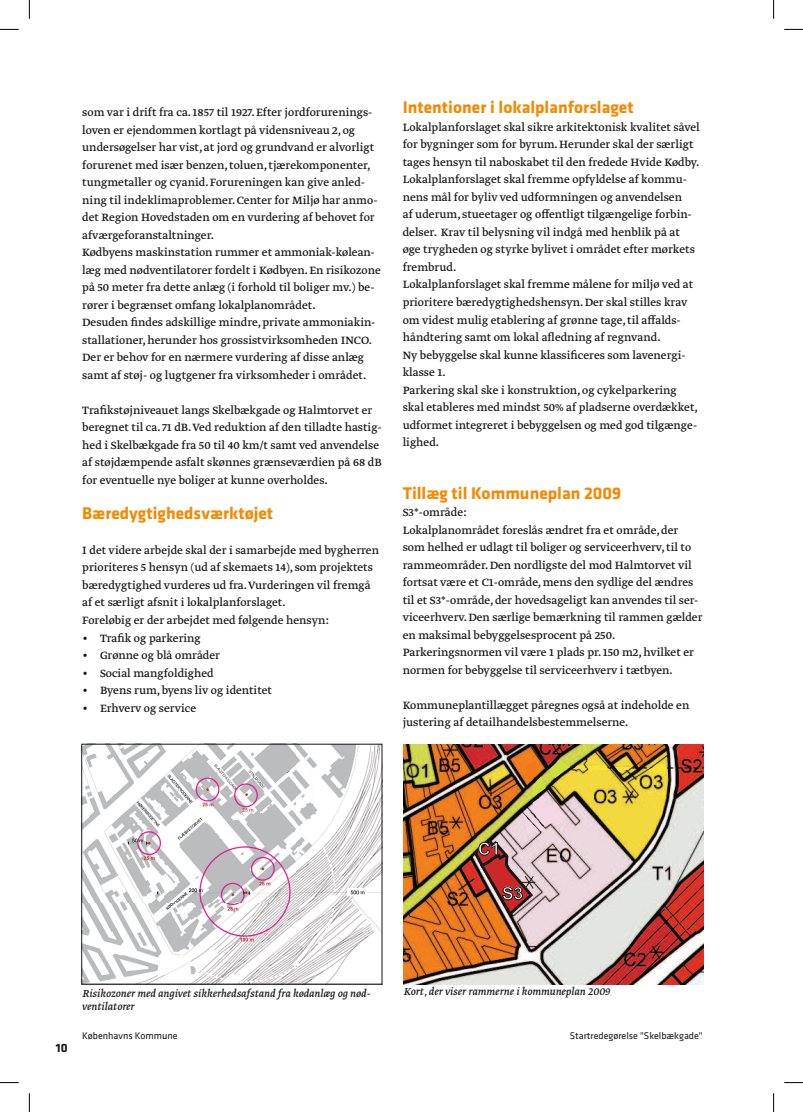
<style>
.page{position:relative;width:803px;height:1112px;background:#fff}
.page>*{position:absolute;margin:0;border:0;box-sizing:border-box;transform-origin:0 0}
.t1{font:700 17.5px "Klavika";color:#f38a03}
.t2{font:700 17.38px "Arial";color:#fff}
.t3{font:12.5px/17.5px "Greta Text";color:#151616}
.t4{font:700 12.5px "Klavika";color:#151616}
.t5{font:italic 11.88px/13.8px "Greta Text";color:#151616}
.t6{font:10px "Klavika";color:#151616}
</style>
<div class="page">
<img style="left:403px;top:744px;width:300px;height:239px">
<svg style="left:615px;top:766px;width:17px;height:6px"></svg>
<svg style="left:647px;top:763px;width:19px;height:10px"></svg>
<img style="left:471px;top:758px;width:138px;height:159px">
<img style="left:81px;top:743px;width:299px;height:240px">
<svg style="left:0;top:29px;width:19px;height:1px"></svg>
<svg style="left:784px;top:29px;width:19px;height:1px"></svg>
<svg style="left:0;top:1082px;width:19px;height:1px"></svg>
<svg style="left:784px;top:1082px;width:19px;height:1px"></svg>
<svg style="left:29px;top:0;width:1px;height:19px"></svg>
<svg style="left:29px;top:1093px;width:1px;height:18px"></svg>
<svg style="left:773px;top:0;width:1px;height:19px"></svg>
<svg style="left:773px;top:1093px;width:1px;height:18px"></svg>
<p class="t3" style="left:82px;top:104px;width:300px">som var i drift fra ca. 1857 til 1927. Efter jordforurenings&shy;loven er ejendommen kortlagt på vidensniveau 2, og undersøgelser har vist, at jord og grundvand er alvorligt forurenet med især benzen, toluen, tjærekomponenter, tungmetaller og cyanid. Forureningen kan give anled&shy;ning til indeklimaproblemer. Center for Miljø har anmo&shy;det Region Hovedstaden om en vurdering af behovet for afværgeforanstaltninger.<br>Kødbyens maskinstation rummer et ammoniak-kølean&shy;læg med nødventilatorer fordelt i Kødbyen. En risikozone på 50 meter fra dette anlæg (i forhold til boliger mv.) be&shy;rører i begrænset omfang lokalplanområdet.<br>Desuden findes adskillige mindre, private ammoniakin&shy;stallationer, herunder hos grossistvirksomheden INCO.<br>Der er behov for en nærmere vurdering af disse anlæg samt af støj- og lugtgener fra virksomheder i området.</p>
<p class="t3" style="left:82px;top:402px;width:301px">Trafikstøjniveauet langs Skelbækgade og Halmtorvet er beregnet til ca. 71 dB. Ved reduktion af den tilladte hastig&shy;hed i Skelbækgade fra 50 til 40 km/t samt ved anvendelse af støjdæmpende asfalt skønnes grænseværdien på 68 dB for eventuelle nye boliger at kunne overholdes.</p>
<h1 class="t1" style="left:82px;top:506px;width:192px">Bæredygtighedsværktøjet</h1>
<p class="t3" style="left:82px;top:542px;width:298px">I det videre arbejde skal der i samarbejde med bygherren prioriteres 5 hensyn (ud af skemaets 14), som projektets bæredygtighed vurderes ud fra. Vurderingen vil fremgå af et særligt afsnit i lokalplanforslaget.<br>Foreløbig er der arbejdet med følgende hensyn:</p>
<p class="t3" style="left:82px;top:629px;width:120px">• Trafik og parkering</p>
<p class="t3" style="left:82px;top:647px;width:139px">• Grønne og blå områder</p>
<p class="t3" style="left:82px;top:664px;width:133px">• Social mangfoldighed</p>
<p class="t3" style="left:82px;top:682px;width:191px">• Byens rum, byens liv og identitet</p>
<p class="t3" style="left:82px;top:699px;width:115px">• Erhverv og service</p>
<h1 class="t1" style="left:403px;top:101px;width:232px">Intentioner i lokalplanforslaget</h1>
<p class="t3" style="left:403px;top:119px;width:299px">Lokalplanforslaget skal sikre arkitektonisk kvalitet såvel for bygninger som for byrum. Herunder skal der særligt tages hensyn til naboskabet til den fredede Hvide Kødby.<br>Lokalplanforslaget skal fremme opfyldelse af kommu&shy;nens mål for byliv ved udformningen og anvendelsen<br>af uderum, stueetager og offentligt tilgængelige forbin&shy;delser. Krav til belysning vil indgå med henblik på at øge trygheden og styrke bylivet i området efter mørkets frembrud.<br>Lokalplanforslaget skal fremme målene for miljø ved at prioritere bæredygtighedshensyn. Der skal stilles krav om videst mulig etablering af grønne tage, til affalds&shy;håndtering samt om lokal afledning af regnvand.<br>Ny bebyggelse skal kunne klassificeres som lavenergi&shy;klasse 1.<br>Parkering skal ske i konstruktion, og cykelparkering skal etableres med mindst 50% af pladserne overdækket, udformet integreret i bebyggelsen og med god tilgænge&shy;lighed.</p>
<h1 class="t1" style="left:403px;top:486px;width:220px">Tillæg til Kommuneplan 2009</h1>
<p class="t3" style="left:403px;top:504px;width:301px">S3*-område:<br>Lokalplanområdet foreslås ændret fra et område, der som helhed er udlagt til boliger og serviceerhverv, til to rammeområder. Den nordligste del mod Halmtorvet vil fortsat være et C1-område, mens den sydlige del ændres til et S3*-område, der hovedsageligt kan anvendes til ser&shy;viceerhverv. Den særlige bemærkning til rammen gælder en maksimal bebyggelsesprocent på 250.<br>Parkeringsnormen vil være 1 plads pr. 150 m2, hvilket er normen for bebyggelse til serviceerhverv i tætbyen.</p>
<p class="t3" style="left:403px;top:696px;width:288px">Kommuneplantillægget påregnes også at indeholde en justering af detailhandelsbestemmelserne.</p>
<h2 class="t2" style="left:478px;top:838px;width:24px">C1</h2>
<h2 class="t2" style="left:502px;top:883px;width:23px">S3</h2>
<p class="t4" style="left:56px;top:1042px;width:13px">10</p>
<p class="t5" style="left:82px;top:986px;width:290px">Risikozoner med angivet sikkerhedsafstand fra kødanlæg og nød&shy;ventilatorer</p>
<p class="t5" style="left:404px;top:984px;width:208px">Kort, der viser rammerne i kommuneplan 2009</p>
<p class="t6" style="left:82px;top:1031px;width:97px">Københavns Kommune</p>
<p class="t6" style="left:570px;top:1031px;width:134px">Startredegørelse "Skelbækgade"</p>
</div>
